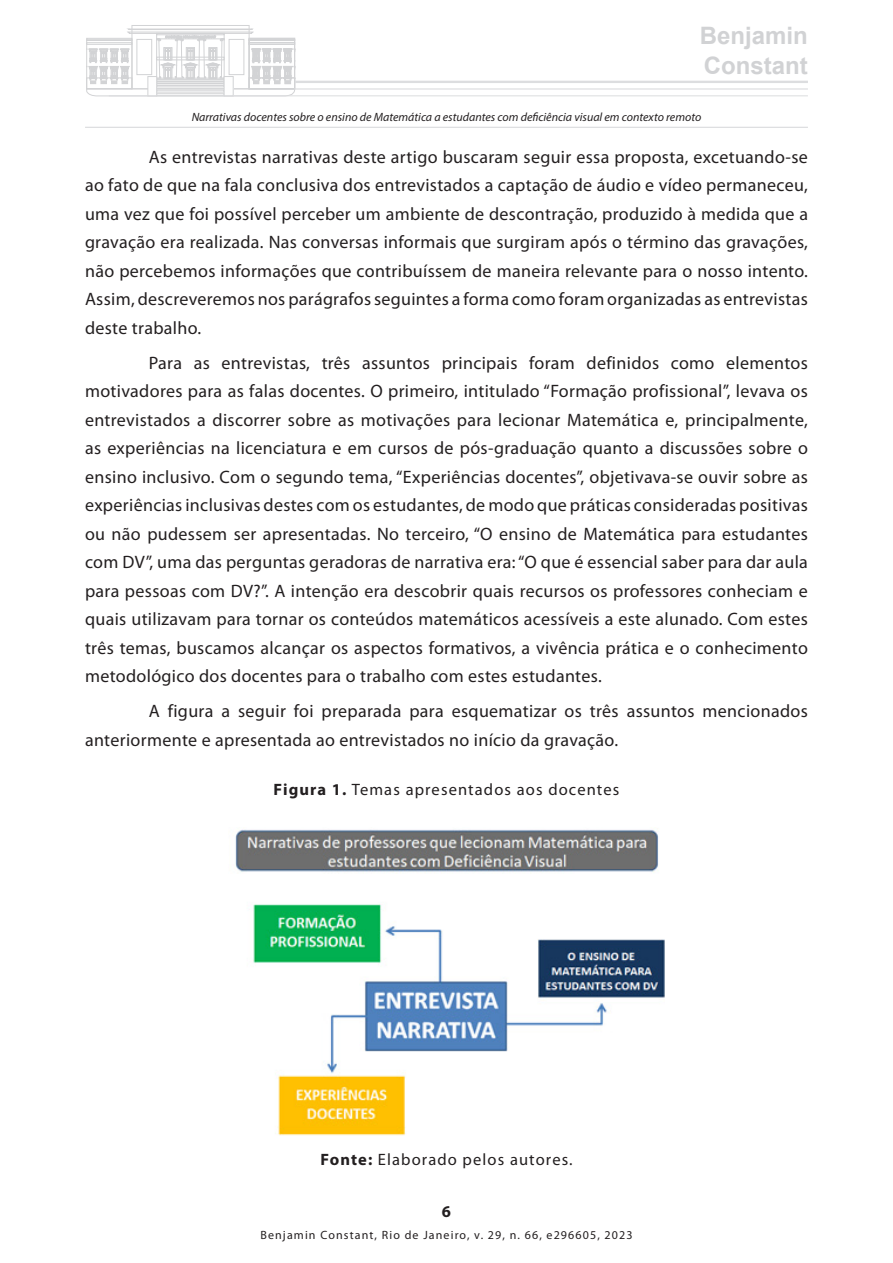
<style>
.page{position:relative;width:893px;height:1263px;background:#fff}
.page>*{position:absolute;margin:0;border:0;box-sizing:border-box;transform-origin:0 0}
.t1{font:700 24px/30px "Arial";color:#d1d2d4}
.Artigo_TEXTO{font:18px/28.5px "Myriad Pro";letter-spacing:.02em;color:#231f20;text-align:justify}
.Artigo_LEGENDA{font:16.5px "Myriad Pro";letter-spacing:.07em;color:#231f20}
.t2{font:700 16.5px "Myriad Pro";color:#231f20}
.t3{font:italic 12px "Myriad Pro";color:#231f20}
.t4{font:12px "Myriad Pro";letter-spacing:.095em;color:#231f20}
.s1{font-weight:700}
</style>
<div class="page">
<div style="left:132px;top:25px;width:117px;height:64px;border:1px solid #d2d3d5"></div>
<svg style="left:86px;top:28px;width:209px;height:69px"></svg>
<div style="left:224px;top:77px;width:9px;height:19px;background:#fefefe"></div>
<div style="left:224px;top:76px;width:9px;height:20px;border:1px solid #d2d3d5"></div>
<div style="left:148px;top:77px;width:9px;height:19px;background:#fefefe"></div>
<div style="left:148px;top:76px;width:9px;height:20px;border:1px solid #d2d3d5"></div>
<hr style="left:295px;top:81px;width:513px;height:2px;background:#dcdddf">
<hr style="left:294px;top:88px;width:514px;height:2px;background:#dcdddf">
<hr style="left:85px;top:127px;width:723px;height:1px;background:#dcdddf">
<hr style="left:109px;top:95px;width:699px;height:1px;background:#dcdddf">
<img style="left:235px;top:829px;width:430px;height:307px">
<h1 class="t1" style="left:700px;top:21px;width:110px">Benjamin<br>Constant</h1>
<p class="t3" style="left:192px;top:110px;width:511px">Narrativas docentes sobre o ensino de Matemática a estudantes com deficiência visual em contexto remoto</p>
<p class="Artigo_TEXTO" style="left:85px;top:142px;width:724px;text-indent:64px">As entrevistas narrativas deste artigo buscaram seguir essa proposta, excetuando-se ao fato de que na fala conclusiva dos entrevistados a captação de áudio e vídeo permaneceu, uma vez que foi possível perceber um ambiente de descontração, produzido à medida que a gravação era realizada. Nas conversas informais que surgiram após o término das gravações, não percebemos informações que contribuíssem de maneira relevante para o nosso intento.<br>Assim, descreveremos nos parágrafos seguintes a forma como foram organizadas as entrevistas deste trabalho.</p>
<p class="Artigo_TEXTO" style="left:85px;top:348px;width:724px;text-indent:64px">Para as entrevistas, três assuntos principais foram definidos como elementos motivadores para as falas docentes. O primeiro, intitulado “Formação profissional”, levava os entrevistados a discorrer sobre as motivações para lecionar Matemática e, principalmente, as experiências na licenciatura e em cursos de pós-graduação quanto a discussões sobre o ensino inclusivo. Com o segundo tema, “Experiências docentes”, objetivava-se ouvir sobre as experiências inclusivas destes com os estudantes, de modo que práticas consideradas positivas ou não pudessem ser apresentadas. No terceiro, “O ensino de Matemática para estudantes com DV”, uma das perguntas geradoras de narrativa era: “O que é essencial saber para dar aula para pessoas com DV?”. A intenção era descobrir quais recursos os professores conheciam e quais utilizavam para tornar os conteúdos matemáticos acessíveis a este alunado. Com estes três temas, buscamos alcançar os aspectos formativos, a vivência prática e o conhecimento metodológico dos docentes para o trabalho com estes estudantes.</p>
<p class="Artigo_TEXTO" style="left:85px;top:696px;width:724px;text-indent:64px">A figura a seguir foi preparada para esquematizar os três assuntos mencionados anteriormente e apresentada ao entrevistados no início da gravação.</p>
<p class="Artigo_LEGENDA" style="left:274px;top:779px;width:347px"><span class="s1">Figura 1.</span> Temas apresentados aos docentes</p>
<p class="Artigo_LEGENDA" style="left:320px;top:1149px;width:254px"><span class="s1">Fonte:</span> Elaborado pelos autores.</p>
<p class="t2" style="left:442px;top:1200px;width:11px">6</p>
<p class="t4" style="left:260px;top:1228px;width:374px">Benjamin Constant, Rio de Janeiro, v. 29, n. 66, e296605, 2023</p>
</div>
